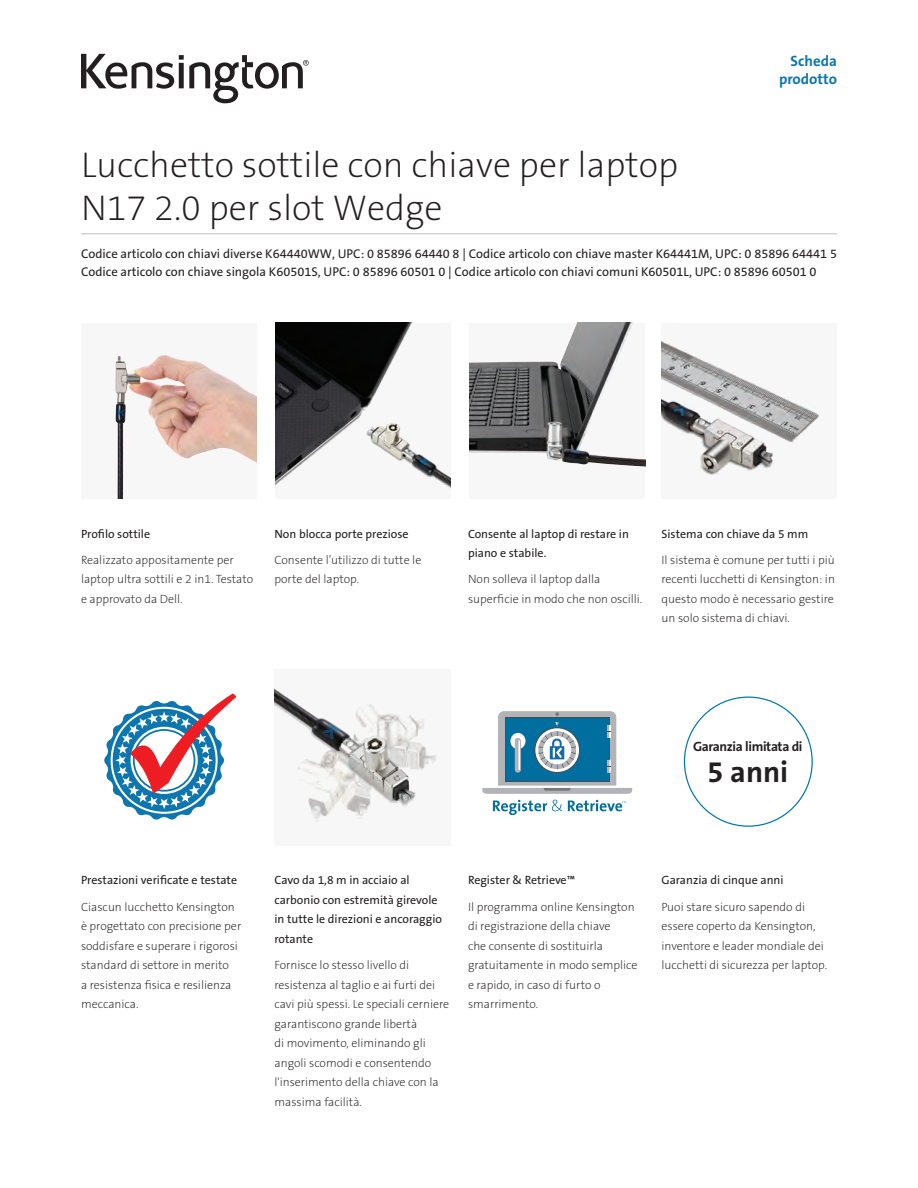
<style>
.page{position:relative;width:918px;height:1188px;background:#fff}
.page>*{position:absolute;margin:0;border:0;box-sizing:border-box;transform-origin:0 0}
.Main_Header{font:36px/43.2px "The Sans KENSINGTON2 XL";color:#231f20}
.Body{font:30px "The Sans KENSINGTON7 Bd";color:#231f20}
.Part_No__UPC{font:15px "The Sans KENSINGTON7 Bd";color:#0e76ae}
.Body-2{font:13.5px "The Sans KENSINGTON7 Bd";letter-spacing:-.025em;color:#231f20}
.Part_No__UPC-2{font:12.75px/18px "The Sans KENSINGTON5 Rg";color:#231f20}
.Body-3{font:12px/19.5px "The Sans KENSINGTON2 XL";color:#231f20}
.Body-4{font:12px/19.5px "The Sans KENSINGTON5 Rg";color:#231f20}
</style>
<div class="page">
<svg style="left:81px;top:54px;width:228px;height:49px"></svg>
<hr style="left:81px;top:233px;width:756px;height:1px;background:#bcbdc0">
<div style="left:81px;top:323px;width:176px;height:176px;background:#f7f7f8"></div>
<img style="left:115px;top:355px;width:142px;height:144px">
<img style="left:661px;top:340px;width:159px;height:135px">
<div style="left:469px;top:323px;width:176px;height:176px;background:#f7f7f8"></div>
<img style="left:469px;top:323px;width:176px;height:144px">
<img style="left:275px;top:323px;width:176px;height:166px">
<img style="left:274px;top:688px;width:163px;height:135px">
<svg style="left:493px;top:800px;width:133px;height:15px"></svg>
<svg style="left:482px;top:711px;width:150px;height:83px"></svg>
<svg style="left:104px;top:694px;width:132px;height:126px"></svg>
<p class="Part_No__UPC" style="left:791px;top:53px;width:48px">Scheda</p>
<p class="Part_No__UPC" style="left:779px;top:71px;width:59px">prodotto</p>
<p class="Main_Header" style="left:81px;top:144px;width:599px">Lucchetto sottile con chiave per laptop<br>N17 2.0 per slot Wedge</p>
<p class="Part_No__UPC-2" style="left:81px;top:245px;width:758px">Codice articolo con chiavi diverse K64440WW, UPC: 0 85896 64440 8 | Codice articolo con chiave master K64441M, UPC: 0 85896 64441 5<br>Codice articolo con chiave singola K60501S, UPC: 0 85896 60501 0 | Codice articolo con chiavi comuni K60501L, UPC: 0 85896 60501 0</p>
<p class="Body-4" style="left:81px;top:524px;width:71px">Profilo sottile</p>
<p class="Body-3" style="left:81px;top:550px;width:174px">Realizzato appositamente per laptop ultra sottili e 2 in1. Testato e approvato da Dell.</p>
<p class="Body-4" style="left:274px;top:524px;width:136px">Non blocca porte preziose</p>
<p class="Body-3" style="left:274px;top:550px;width:148px">Consente l’utilizzo di tutte le porte del laptop.</p>
<p class="Body-4" style="left:468px;top:524px;width:162px">Consente al laptop di restare in piano e stabile.</p>
<p class="Body-3" style="left:468px;top:570px;width:176px">Non solleva il laptop dalla superficie in modo che non oscilli.</p>
<p class="Body-4" style="left:662px;top:524px;width:148px">Sistema con chiave da 5 mm</p>
<p class="Body-3" style="left:662px;top:550px;width:175px;text-align:justify">Il sistema è comune per tutti i più recenti lucchetti di Kensington: in questo modo è necessario gestire un solo sistema di chiavi.</p>
<p class="Body-2" style="left:693px;top:739px;width:111px">Garanzia limitata di</p>
<p class="Body" style="left:707px;top:756px;width:82px">5 anni</p>
<p class="Body-4" style="left:81px;top:871px;width:158px">Prestazioni verificate e testate</p>
<p class="Body-3" style="left:81px;top:897px;width:162px">Ciascun lucchetto Kensington è progettato con precisione per soddisfare e superare i rigorosi standard di settore in merito<br>a resistenza fisica e resilienza meccanica.</p>
<p class="Body-4" style="left:274px;top:871px;width:169px">Cavo da 1,8 m in acciaio al carbonio con estremità girevole in tutte le direzioni e ancoraggio rotante</p>
<p class="Body-3" style="left:274px;top:956px;width:176px">Fornisce lo stesso livello di resistenza al taglio e ai furti dei cavi più spessi. Le speciali cerniere garantiscono grande libertà<br>di movimento, eliminando gli angoli scomodi e consentendo l'inserimento della chiave con la massima facilità.</p>
<p class="Body-4" style="left:468px;top:871px;width:109px">Register &amp; Retrieve™</p>
<p class="Body-3" style="left:468px;top:897px;width:171px">Il programma online Kensington di registrazione della chiave<br>che consente di sostituirla gratuitamente in modo semplice e rapido, in caso di furto o smarrimento.</p>
<p class="Body-4" style="left:662px;top:871px;width:124px">Garanzia di cinque anni</p>
<p class="Body-3" style="left:662px;top:897px;width:167px">Puoi stare sicuro sapendo di essere coperto da Kensington, inventore e leader mondiale dei lucchetti di sicurezza per laptop.</p>
</div>
